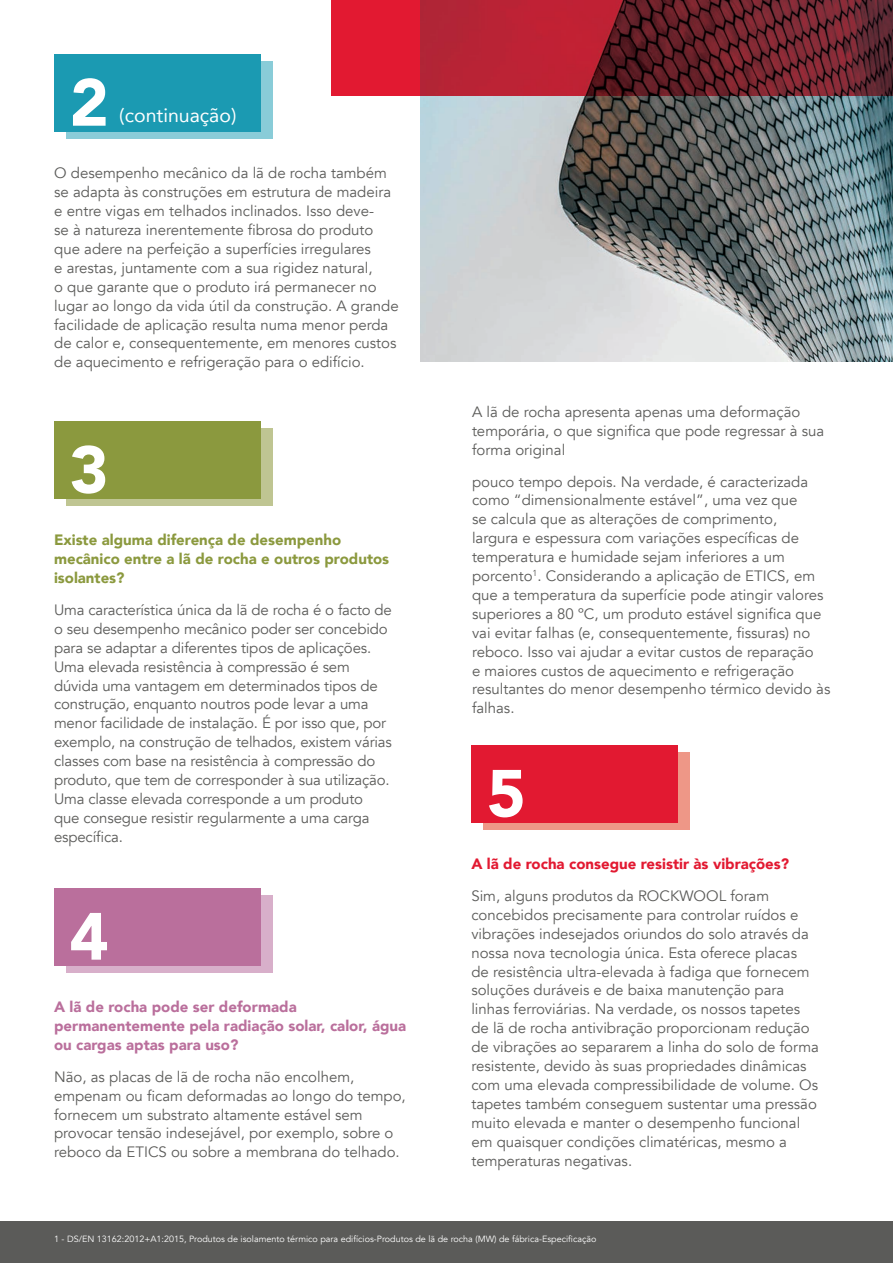
<style>
.page{position:relative;width:893px;height:1263px;background:#fff}
.page>*{position:absolute;margin:0;border:0;box-sizing:border-box;transform-origin:0 0}
.t1{font:900 66px "Avenir";color:#fff}
.t2{font:19.5px "Avenir";color:#fff}
.t3{font:15px/18.9px "Avenir";color:#5b5b59}
.t4{font:900 15px/18.9px "Avenir";color:#ba6f9c}
.t5{font:900 15px/18.9px "Avenir";color:#8b993e}
.t6{font:900 15px "Avenir";color:#e21931}
.t7{font:9px "Avenir";color:#fff}
</style>
<div class="page">
<img style="left:421px;top:0;width:472px;height:361px">
<div style="left:332px;top:0;width:89px;height:96px;background:#e21931"></div>
<div style="left:67px;top:62px;width:206px;height:77px;background:#89ccd8"></div>
<div style="left:54px;top:54px;width:206px;height:77px;background:#1b9ab2"></div>
<div style="left:66px;top:429px;width:207px;height:77px;background:#bfc592"></div>
<div style="left:54px;top:421px;width:206px;height:78px;background:#8b993e"></div>
<div style="left:484px;top:752px;width:206px;height:78px;background:#ee9787"></div>
<div style="left:471px;top:745px;width:207px;height:77px;background:#e21931"></div>
<div style="left:0;top:1221px;width:893px;height:42px;background:#5b5b59"></div>
<div style="left:66px;top:895px;width:207px;height:78px;background:#d8afca"></div>
<div style="left:54px;top:888px;width:206px;height:77px;background:#ba6f9c"></div>
<h1 class="t1" style="left:70px;top:46px;width:41px">2</h1>
<h2 class="t2" style="left:119px;top:99px;width:119px">(continuação)</h2>
<p class="t3" style="left:54px;top:164px;width:346px">O desempenho mecânico da lã de rocha também se adapta às construções em estrutura de madeira e entre vigas em telhados inclinados. Isso deve-<br>se à natureza inerentemente fibrosa do produto que adere na perfeição a superfícies irregulares<br>e arestas, juntamente com a sua rigidez natural,<br>o que garante que o produto irá permanecer no lugar ao longo da vida útil da construção. A grande facilidade de aplicação resulta numa menor perda de calor e, consequentemente, em menores custos de aquecimento e refrigeração para o edifício.</p>
<h1 class="t1" style="left:70px;top:413px;width:41px">3</h1>
<p class="t5" style="left:54px;top:530px;width:337px">Existe alguma diferença de desempenho mecânico entre a lã de rocha e outros produtos isolantes?</p>
<p class="t3" style="left:54px;top:601px;width:339px">Uma característica única da lã de rocha é o facto de o seu desempenho mecânico poder ser concebido para se adaptar a diferentes tipos de aplicações.<br>Uma elevada resistência à compressão é sem dúvida uma vantagem em determinados tipos de construção, enquanto noutros pode levar a uma menor facilidade de instalação. É por isso que, por exemplo, na construção de telhados, existem várias classes com base na resistência à compressão do produto, que tem de corresponder à sua utilização.<br>Uma classe elevada corresponde a um produto que consegue resistir regularmente a uma carga específica.</p>
<h1 class="t1" style="left:70px;top:880px;width:41px">4</h1>
<p class="t4" style="left:54px;top:997px;width:354px">A lã de rocha pode ser deformada permanentemente pela radiação solar, calor, água ou cargas aptas para uso?</p>
<p class="t3" style="left:54px;top:1067px;width:353px">Não, as placas de lã de rocha não encolhem, empenam ou ficam deformadas ao longo do tempo, fornecem um substrato altamente estável sem provocar tensão indesejável, por exemplo, sobre o reboco da ETICS ou sobre a membrana do telhado.</p>
<p class="t3" style="left:472px;top:403px;width:354px">A lã de rocha apresenta apenas uma deformação temporária, o que significa que pode regressar à sua forma original</p>
<p class="t3" style="left:472px;top:472px;width:360px">pouco tempo depois. Na verdade, é caracterizada como “dimensionalmente estável”, uma vez que<br>se calcula que as alterações de comprimento,<br>largura e espessura com variações específicas de temperatura e humidade sejam inferiores a um porcento<sup>1</sup>. Considerando a aplicação de ETICS, em que a temperatura da superfície pode atingir valores superiores a 80 ºC, um produto estável significa que vai evitar falhas (e, consequentemente, fissuras) no reboco. Isso vai ajudar a evitar custos de reparação<br>e maiores custos de aquecimento e refrigeração resultantes do menor desempenho térmico devido às falhas.</p>
<h1 class="t1" style="left:487px;top:737px;width:41px">5</h1>
<p class="t6" style="left:471px;top:851px;width:319px">A lã de rocha consegue resistir às vibrações?</p>
<p class="t3" style="left:471px;top:886px;width:349px">Sim, alguns produtos da ROCKWOOL foram concebidos precisamente para controlar ruídos e vibrações indesejados oriundos do solo através da nossa nova tecnologia única. Esta oferece placas<br>de resistência ultra-elevada à fadiga que fornecem soluções duráveis e de baixa manutenção para linhas ferroviárias. Na verdade, os nossos tapetes de lã de rocha antivibração proporcionam redução de vibrações ao separarem a linha do solo de forma resistente, devido às suas propriedades dinâmicas com uma elevada compressibilidade de volume. Os tapetes também conseguem sustentar uma pressão muito elevada e manter o desempenho funcional em quaisquer condições climatéricas, mesmo a temperaturas negativas.</p>
<p class="t7" style="left:54px;top:1233px;width:544px">1 - DS/EN 13162:2012+A1:2015, Produtos de isolamento térmico para edifícios-Produtos de lã de rocha (MW) de fábrica-Especificação</p>
</div>
